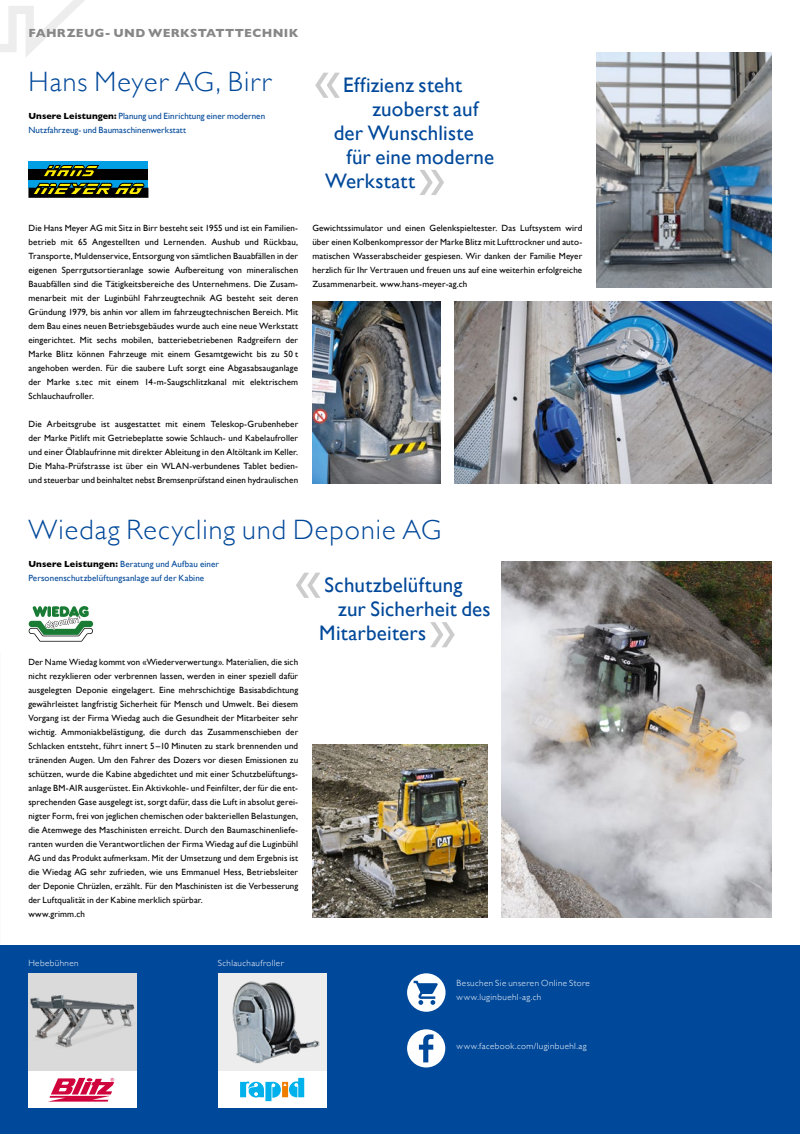
<style>
.page{position:relative;width:800px;height:1134px;background:#fff}
.page>*{position:absolute;margin:0;border:0;box-sizing:border-box;transform-origin:0 0}
.t1{font:300 28px "Gill Sans";letter-spacing:.04em;color:#00489a}
.t2{font:21px "Gill Sans";letter-spacing:.01em;color:#00489a}
.t3{font:700 12px "Gill Sans";letter-spacing:.03em;color:#878787}
.t4{font:9px/14px "Gill Sans";letter-spacing:.015em;color:#000;text-align:justify}
.t5{font:9px/14px "Gill Sans";letter-spacing:.01em;color:#00489a}
.t6{font:300 9px/14px "Gill Sans";letter-spacing:.045em;color:#fff}
.s1{font-weight:700;color:#000}
</style>
<div class="page">
<svg style="left:0;top:0;width:85px;height:57px"></svg>
<img style="left:312px;top:744px;width:175px;height:173px">
<img style="left:501px;top:561px;width:270px;height:356px">
<div style="left:0;top:945px;width:799px;height:189px;background:#00489a"></div>
<div style="left:218px;top:973px;width:108px;height:98px;background:#ededed"></div>
<img style="left:232px;top:981px;width:88px;height:83px">
<div style="left:28px;top:973px;width:109px;height:98px;background:#dadada"></div>
<img style="left:30px;top:995px;width:105px;height:53px">
<img style="left:312px;top:301px;width:128px;height:182px">
<img style="left:596px;top:52px;width:175px;height:235px">
<img style="left:454px;top:301px;width:317px;height:182px">
<div style="left:218px;top:1071px;width:108px;height:37px;background:#fff"></div>
<svg style="left:240px;top:1078px;width:64px;height:23px"></svg>
<div style="left:28px;top:1071px;width:109px;height:37px;background:#fff"></div>
<svg style="left:49px;top:1078px;width:65px;height:23px"></svg>
<svg style="left:407px;top:1029px;width:38px;height:38px"></svg>
<div style="left:407px;top:973px;width:38px;height:39px;background:#fff;border-radius:50%"></div>
<svg style="left:413px;top:981px;width:24px;height:24px"></svg>
<svg style="left:29px;top:606px;width:64px;height:36px"></svg>
<svg style="left:28px;top:180px;width:120px;height:3px"></svg>
<div style="left:28px;top:161px;width:120px;height:9px;background:#009fe3"></div>
<svg style="left:28px;top:183px;width:120px;height:15px;background:#444c16"></svg>
<div style="left:28px;top:170px;width:120px;height:10px;background:#000"></div>
<svg style="left:43px;top:165px;width:55px;height:12px"></svg>
<svg style="left:315px;top:73px;width:25px;height:25px"></svg>
<svg style="left:296px;top:573px;width:24px;height:25px"></svg>
<svg style="left:420px;top:170px;width:24px;height:25px"></svg>
<svg style="left:430px;top:622px;width:24px;height:25px"></svg>
<h3 class="t3" style="left:28px;top:23px;width:271px">FAHRZEUG- UND WERKSTATTTECHNIK</h3>
<h1 class="t1" style="left:28px;top:60px;width:244px">Hans Meyer AG, Birr</h1>
<p class="t5" style="left:28px;top:109px;width:238px"><span class="s1">Unsere Leistungen:</span> Planung und Einrichtung einer modernen<br>Nutzfahrzeug- und Baumaschinenwerkstatt</p>
<h2 class="t2" style="left:343px;top:73px;width:121px">Effizienz steht</h2>
<h2 class="t2" style="left:372px;top:97px;width:107px">zuoberst auf</h2>
<h2 class="t2" style="left:333px;top:121px;width:141px">der Wunschliste</h2>
<h2 class="t2" style="left:346px;top:145px;width:149px">für eine moderne</h2>
<h2 class="t2" style="left:325px;top:169px;width:92px">Werkstatt</h2>
<p class="t4" style="left:312px;top:221px;width:271px">Gewichtssimulator und einen Gelenkspieltester. Das Luftsystem wird über einen Kolbenkompressor der Marke Blitz mit Lufttrockner und auto&shy;matischen Wasserabscheider gespiesen. Wir danken der Familie Meyer herzlich für Ihr Vertrauen und freuen uns auf eine weiterhin erfolgreiche Zusammenarbeit. www.hans-meyer-ag.ch</p>
<p class="t4" style="left:28px;top:221px;width:271px">Die Hans Meyer AG mit Sitz in Birr besteht seit 1955 und ist ein Familien&shy;betrieb mit 65 Angestellten und Lernenden. Aushub und Rückbau, Transporte, Muldenservice, Entsorgung von sämtlichen Bauabfällen in der eigenen Sperrgutsortieranlage sowie Aufbereitung von mineralischen Bauabfällen sind die Tätigkeitsbereiche des Unternehmens. Die Zusam&shy;menarbeit mit der Luginbühl Fahrzeugtechnik AG besteht seit deren Gründung 1979, bis anhin vor allem im fahrzeugtechnischen Bereich. Mit dem Bau eines neuen Betriebsgebäudes wurde auch eine neue Werkstatt eingerichtet. Mit sechs mobilen, batteriebetriebenen Radgreifern der Marke Blitz können Fahrzeuge mit einem Gesamtgewicht bis zu 50 t angehoben werden. Für die saubere Luft sorgt eine Abgasabsauganlage der Marke s.tec mit einem 14-m-Saugschlitzkanal mit elektrischem Schlauchaufroller.</p>
<p class="t4" style="left:28px;top:417px;width:271px">Die Arbeitsgrube ist ausgestattet mit einem Teleskop-Grubenheber der Marke Pitlift mit Getriebeplatte sowie Schlauch- und Kabelaufroller und einer Ölablaufrinne mit direkter Ableitung in den Altöltank im Keller.<br>Die Maha-Prüfstrasse ist über ein WLAN-verbundenes Tablet bedien&shy;und steuerbar und beinhaltet nebst Bremsenprüfstand einen hydraulischen</p>
<h1 class="t1" style="left:28px;top:508px;width:414px">Wiedag Recycling und Deponie AG</h1>
<p class="t5" style="left:28px;top:557px;width:192px"><span class="s1">Unsere Leistungen:</span> Beratung und Aufbau einer<br>Personenschutzbelüftungsanlage auf der Kabine</p>
<h2 class="t2" style="left:324px;top:573px;width:139px">Schutzbelüftung</h2>
<h2 class="t2" style="left:338px;top:597px;width:154px">zur Sicherheit des</h2>
<h2 class="t2" style="left:319px;top:621px;width:109px">Mitarbeiters</h2>
<p class="t4" style="left:28px;top:655px;width:271px;text-align:left">Der Name Wiedag kommt von «Wiederverwertung». Materialien, die sich nicht rezyklieren oder verbrennen lassen, werden in einer speziell dafür ausgelegten Deponie eingelagert. Eine mehrschichtige Basisabdichtung gewährleistet langfristig Sicherheit für Mensch und Umwelt. Bei diesem Vorgang ist der Firma Wiedag auch die Gesundheit der Mitarbeiter sehr wichtig. Ammoniakbelästigung, die durch das Zusammenschieben der Schlacken entsteht, führt innert 5–10 Minuten zu stark brennenden und tränenden Augen. Um den Fahrer des Dozers vor diesen Emissionen zu schützen, wurde die Kabine abgedichtet und mit einer Schutzbelüftungs&shy;anlage BM-AIR ausgerüstet. Ein Aktivkohle- und Feinfilter, der für die ent&shy;sprechenden Gase ausgelegt ist, sorgt dafür, dass die Luft in absolut gerei&shy;nigter Form, frei von jeglichen chemischen oder bakteriellen Belastungen, die Atemwege des Maschinisten erreicht. Durch den Baumaschinenliefe&shy;ranten wurden die Verantwortlichen der Firma Wiedag auf die Luginbühl AG und das Produkt aufmerksam. Mit der Umsetzung und dem Ergebnis ist die Wiedag AG sehr zufrieden, wie uns Emmanuel Hess, Betriebsleiter der Deponie Chrüzlen, erzählt. Für den Maschinisten ist die Verbesserung der Luftqualität in der Kabine merklich spürbar.<br>www.grimm.ch</p>
<p class="t6" style="left:28px;top:955px;width:52px">Hebebühnen</p>
<p class="t6" style="left:218px;top:955px;width:67px">Schlauchaufroller</p>
<p class="t6" style="left:456px;top:975px;width:135px">Besuchen Sie unseren Online Store www.luginbuehl-ag.ch</p>
<p class="t6" style="left:456px;top:1038px;width:131px">www.facebook.com/luginbuehl.ag</p>
</div>
